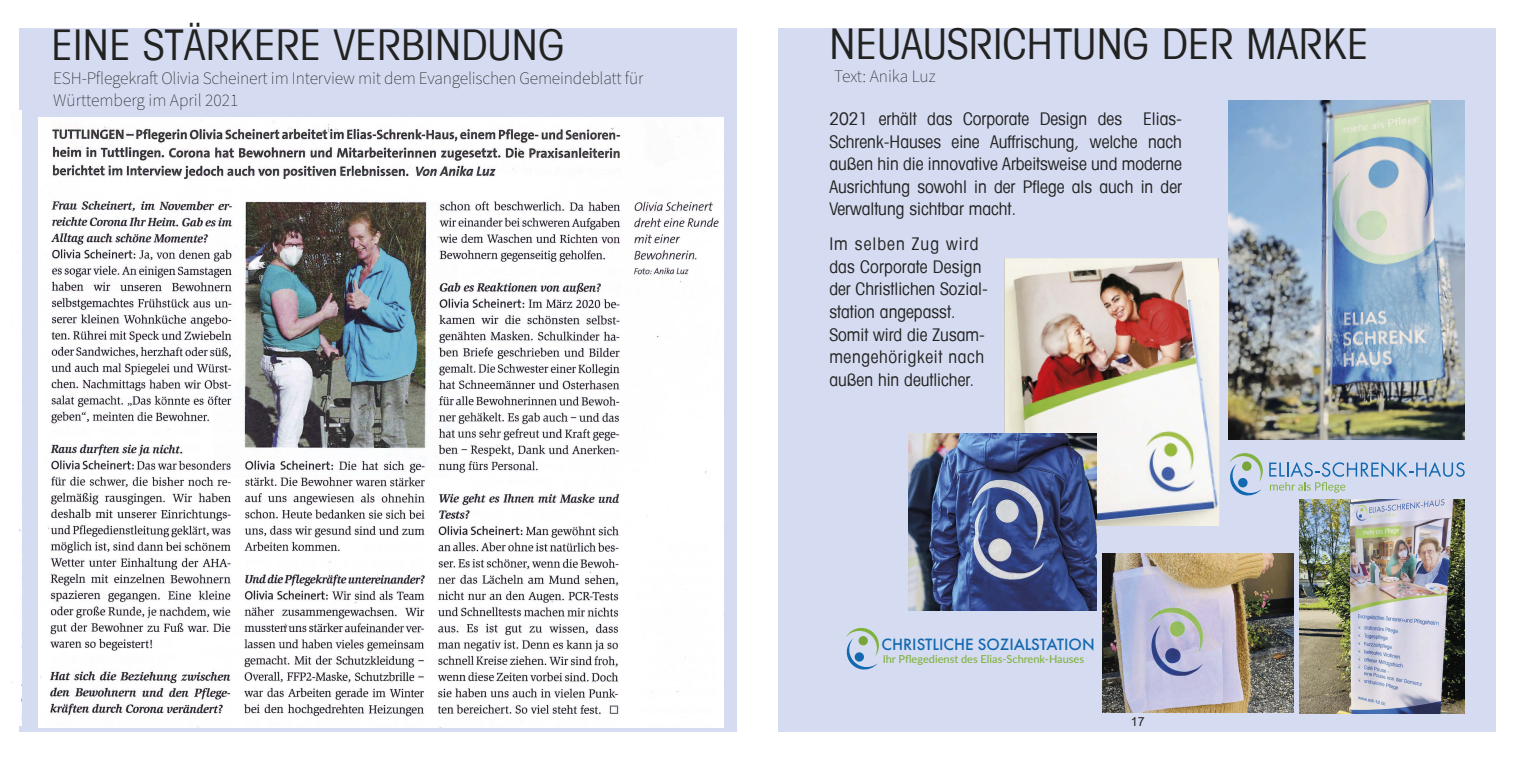
<style>
.page{position:relative;width:1517px;height:759px;background:#fff}
.page>*{position:absolute;margin:0;border:0;box-sizing:border-box;transform-origin:0 0}
.t1{font:condensed 42.5px "Avant Garde LT";letter-spacing:.01em;color:#222221}
.t2{font:condensed 17.5px/22.5px "Avant Garde LT";color:#222221;text-align:justify}
.t3{font:200 17.5px/22.5px "Source Sans Pro";letter-spacing:-.01em;color:#222221}
.t4{font:500 17px "Futura PT";color:#1369b0}
.t5{font:12.5px "Arial";color:#222221}
.t6{font:500 11px "Lato";color:#81b13e}
</style>
<div class="page">
<div style="left:19px;top:28px;width:718px;height:703px;background:#d5dcf1"></div>
<div style="left:778px;top:28px;width:717px;height:703px;background:#d5dcf1"></div>
<img style="left:39px;top:117px;width:684px;height:609px">
<img style="left:11px;top:111px;width:10px;height:614px">
<svg style="left:846px;top:627px;width:33px;height:42px"></svg>
<div style="left:854px;top:652px;width:10px;height:9px;background:#1369b0;border-radius:50%"></div>
<svg style="left:1269px;top:462px;width:195px;height:30px"></svg>
<svg style="left:1229px;top:453px;width:33px;height:43px"></svg>
<div style="left:1238px;top:478px;width:9px;height:9px;background:#1369b0;border-radius:50%"></div>
<img style="left:1228px;top:101px;width:236px;height:338px">
<img style="left:1102px;top:553px;width:191px;height:159px">
<img style="left:1299px;top:499px;width:165px;height:213px">
<img style="left:1004px;top:258px;width:215px;height:268px">
<img style="left:908px;top:433px;width:189px;height:177px">
<h1 class="t1" style="left:51px;top:19px;width:514px">EINE STÄRKERE VERBINDUNG</h1>
<p class="t3" style="left:53px;top:67px;width:592px">ESH-Pflegekraft Olivia Scheinert im Interview mit dem Evangelischen Gemeindeblatt für<br>Württemberg im April 2021</p>
<h1 class="t1" style="left:829px;top:18px;width:540px">NEUAUSRICHTUNG DER MARKE</h1>
<p class="t3" style="left:834px;top:65px;width:103px">Text: Anika Luz</p>
<p class="t2" style="left:829px;top:107px;width:354px">2021 erhält das Corporate Design des Elias-Schrenk-Hauses eine Auffrischung, welche nach außen hin die innovative Arbeitsweise und moderne Ausrichtung sowohl in der Pflege als auch in der Verwaltung sichtbar macht.</p>
<p class="t2" style="left:829px;top:232px;width:160px;text-align:left">Im selben Zug wird das Corporate Design der Christlichen Sozial&shy;station angepasst.<br>Somit wird die Zusam&shy;mengehörigkeit nach außen hin deutlicher.</p>
<p class="t4" style="left:881px;top:633px;width:215px">CHRISTLICHE SOZIALSTATION</p>
<p class="t6" style="left:882px;top:651px;width:203px">Ihr Pflegedienst des Elias-Schrenk-Hauses</p>
<p class="t5" style="left:1130px;top:712px;width:15px">17</p>
</div>
